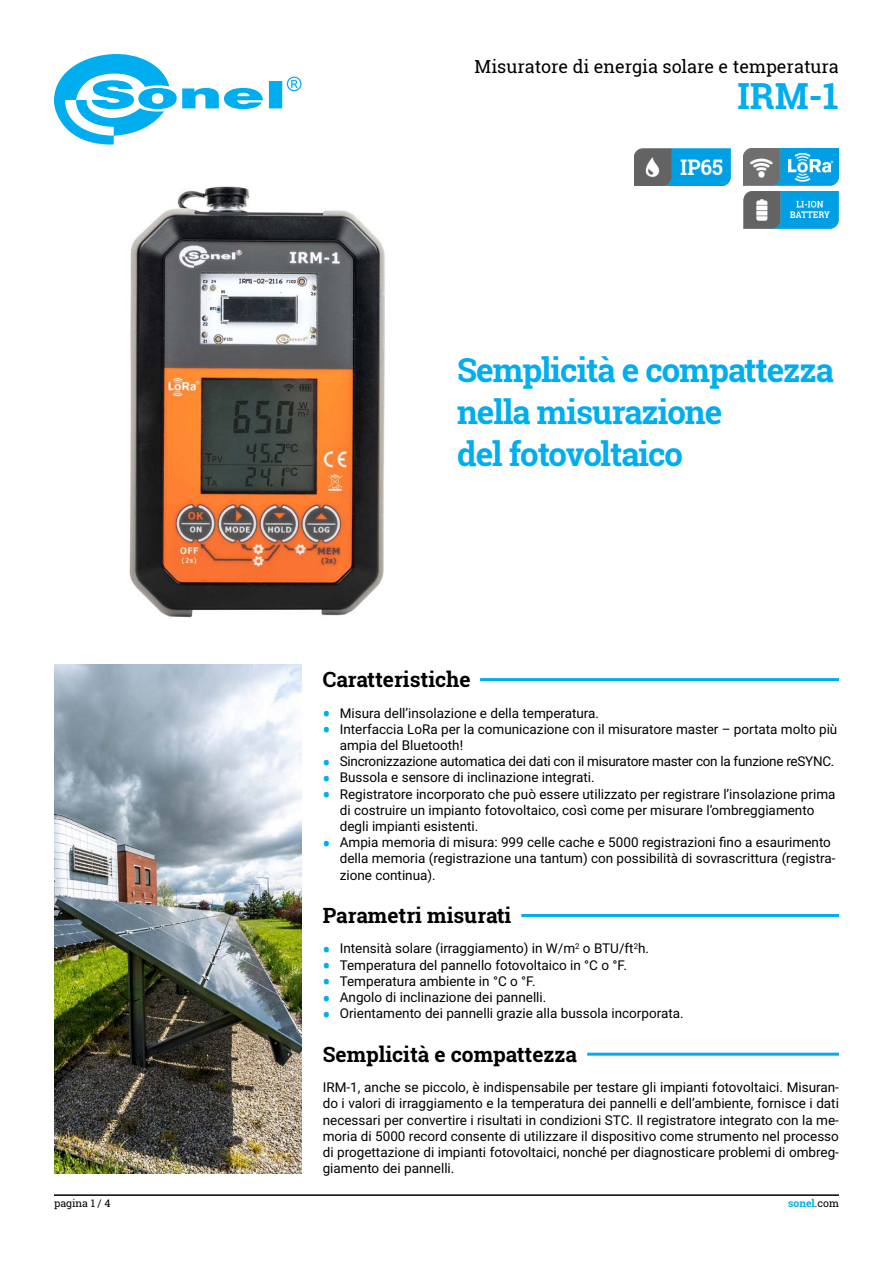
<style>
.page{position:relative;width:893px;height:1263px;background:#fff}
.page>*{position:absolute;margin:0;border:0;box-sizing:border-box;transform-origin:0 0}
.t1{font:700 36px "Roboto Slab";color:#00aeef}
.t2{font:700 33px/42px "Roboto Slab";letter-spacing:-.03em;color:#00aeef}
.t3{font:700 21px "Roboto Slab";color:#000}
.t4{font:18px "Roboto Slab";color:#000}
.t5{font:13.5px/16.2px "Roboto";color:#000}
.t6{font:13.5px "Roboto";letter-spacing:-.02em;color:#000}
.t7{font:10.5px "Roboto Slab";color:#000}
.t8{font:700 10.5px "Roboto Slab";color:#00aeef}
.s1{font-family:"Roboto Slab";font-weight:700;font-size:21px;color:#00aeef}
.s2{font-weight:400;color:#000}
</style>
<div class="page">
<hr style="left:54px;top:1194px;width:785px;height:2px;background:#000">
<svg style="left:54px;top:54px;width:247px;height:91px"></svg>
<img style="left:129px;top:186px;width:256px;height:432px">
<img style="left:743px;top:148px;width:96px;height:37px">
<img style="left:634px;top:148px;width:96px;height:37px">
<hr style="left:480px;top:678px;width:359px;height:3px;background:#00aeef">
<img style="left:54px;top:665px;width:247px;height:508px">
<hr style="left:521px;top:914px;width:318px;height:3px;background:#00aeef">
<hr style="left:587px;top:1053px;width:252px;height:3px;background:#00aeef">
<img style="left:743px;top:192px;width:96px;height:37px">
<h3 class="t4" style="left:475px;top:54px;width:366px">Misuratore di energia solare e temperatura</h3>
<h1 class="t1" style="left:737px;top:71px;width:103px">IRM-1</h1>
<h2 class="t2" style="left:457px;top:348px;width:378px">Semplicità e compattezza nella misurazione<br>del fotovoltaico</h2>
<h3 class="t3" style="left:323px;top:665px;width:149px">Caratteristiche</h3>
<p class="t5" style="left:323px;top:704px;width:278px"><span class="s1">•</span> Misura dell’insolazione e della temperatura.</p>
<p class="t5" style="left:340px;top:720px;width:499px;text-indent:-17px"><span class="s1">•</span> Interfaccia LoRa per la comunicazione con il misuratore master – portata molto più ampia del Bluetooth!</p>
<p class="t6" style="left:323px;top:752px;width:513px"><span class="s1">•</span> Sincronizzazione automatica dei dati con il misuratore master con la funzione reSYNC.</p>
<p class="t5" style="left:323px;top:769px;width:273px"><span class="s1">•</span> Bussola e sensore di inclinazione integrati.</p>
<p class="t5" style="left:340px;top:785px;width:497px;text-indent:-17px"><span class="s1">•</span> Registratore incorporato che può essere utilizzato per registrare l’insolazione prima di costruire un impianto fotovoltaico, così come per misurare l’ombreggiamento degli impianti esistenti.</p>
<p class="t5" style="left:340px;top:834px;width:497px;text-indent:-17px"><span class="s1">•</span> Ampia memoria di misura: 999 celle cache e 5000 registrazioni fino a esaurimento della memoria (registrazione una tantum) con possibilità di sovrascrittura (registra&shy;zione continua).</p>
<h3 class="t3" style="left:323px;top:901px;width:190px">Parametri misurati</h3>
<p class="t5" style="left:323px;top:940px;width:328px"><span class="s1">•</span> Intensità solare (irraggiamento) in W/m<sup>2</sup> o BTU/ft<sup>2</sup>h.</p>
<p class="t5" style="left:323px;top:956px;width:306px"><span class="s1">•</span> Temperatura del pannello fotovoltaico in °C o °F.</p>
<p class="t5" style="left:323px;top:972px;width:214px"><span class="s1">•</span> Temperatura ambiente in °C o °F.</p>
<p class="t5" style="left:323px;top:989px;width:225px"><span class="s1">•</span> Angolo di inclinazione dei pannelli.</p>
<p class="t5" style="left:323px;top:1005px;width:362px"><span class="s1">•</span> Orientamento dei pannelli grazie alla bussola incorporata.</p>
<h3 class="t3" style="left:323px;top:1039px;width:256px">Semplicità e compattezza</h3>
<p class="t5" style="left:323px;top:1079px;width:518px;text-align:justify">IRM-1, anche se piccolo, è indispensabile per testare gli impianti fotovoltaici. Misuran&shy;do i valori di irraggiamento e la temperatura dei pannelli e dell’ambiente, fornisce i dati necessari per convertire i risultati in condizioni STC. Il registratore integrato con la me&shy;moria di 5000 record consente di utilizzare il dispositivo come strumento nel processo di progettazione di impianti fotovoltaici, nonché per diagnosticare problemi di ombreg&shy;giamento dei pannelli.</p>
<p class="t7" style="left:54px;top:1196px;width:58px">pagina 1 / 4</p>
<p class="t8" style="left:788px;top:1196px;width:52px">sonel<span class="s2">.com</span></p>
</div>
